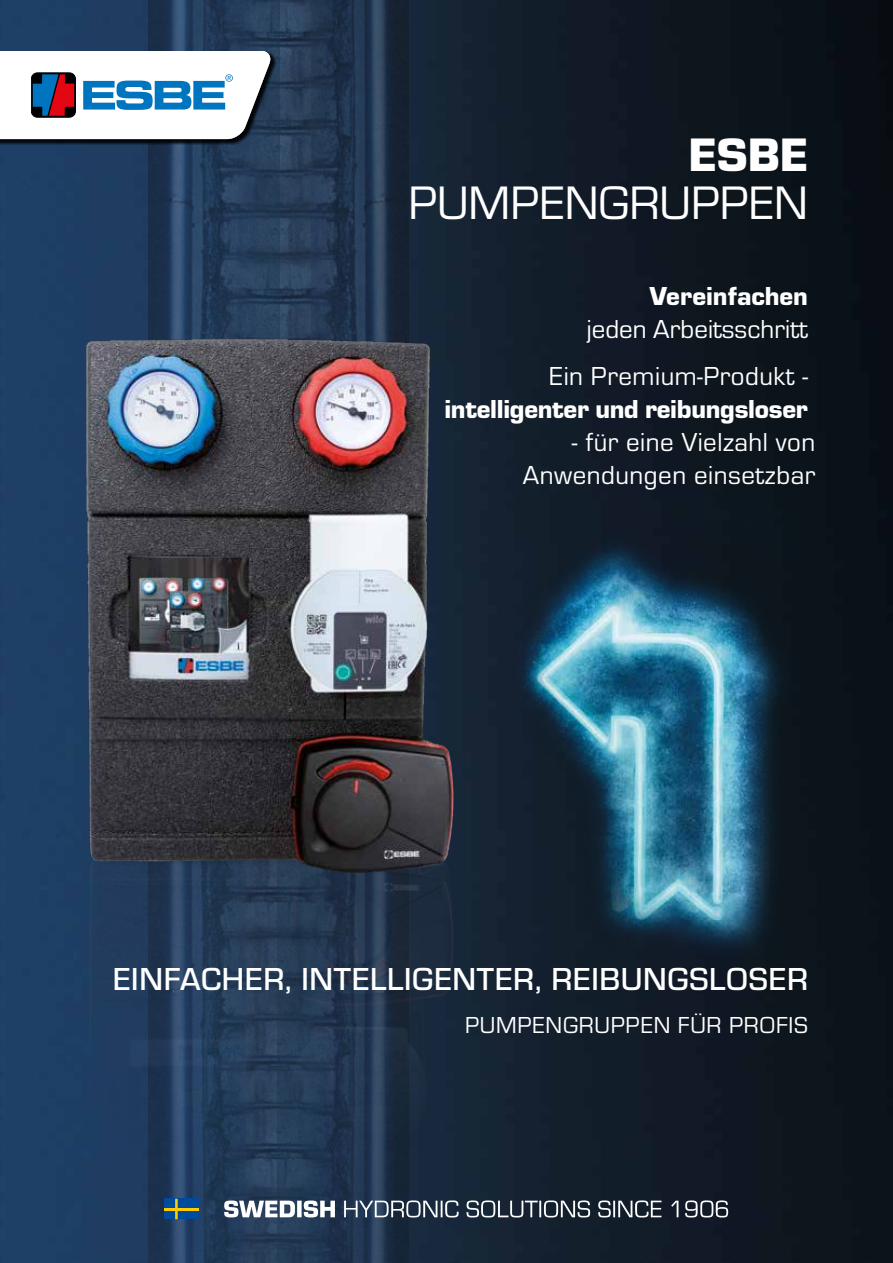
<style>
.page{position:relative;width:893px;height:1263px;background:#fff}
.page>*{position:absolute;margin:0;border:0;box-sizing:border-box;transform-origin:0 0}
.t1{font:48.75px "ESBE Eurostile";color:#fff}
.t2{font:700 48.75px "ESBE Eurostile";color:#fff}
.t3{font:500 33px "ESBE Eurostile";letter-spacing:.02em;color:#fff}
.t4{font:27px/47.8px "ESBE Eurostile";letter-spacing:.02em;color:#fff;text-align:right}
.t5{font:700 27px "ESBE Eurostile";letter-spacing:-.01em;color:#fff}
.t6{font:24px "ESBE Eurostile";letter-spacing:.03em;color:#fff}
</style>
<div class="page">
<img style="left:0;top:0;width:893px;height:1263px">
<img style="left:276px;top:1197px;width:132px;height:66px">
<img style="left:149px;top:1197px;width:127px;height:66px">
<img style="left:149px;top:0;width:132px;height:318px">
<img style="left:281px;top:0;width:127px;height:318px">
<svg style="left:224px;top:1200px;width:504px;height:17px"></svg>
<div style="left:165px;top:1199px;width:34px;height:20px;background:#004b9c"></div>
<hr style="left:175px;top:1199px;width:3px;height:20px;background:#fc0">
<hr style="left:165px;top:1208px;width:34px;height:3px;background:#fc0">
<div style="left:0;top:51px;width:276px;height:94px;background:#000;opacity:.4"></div>
<svg style="left:0;top:51px;width:272px;height:88px"></svg>
<img style="left:64px;top:318px;width:403px;height:879px">
<img style="left:517px;top:491px;width:278px;height:478px">
<h1 class="t2" style="left:688px;top:127px;width:121px">ESBE</h1>
<h1 class="t1" style="left:408px;top:177px;width:401px">PUMPENGRUPPEN</h1>
<p class="t5" style="left:649px;top:281px;width:160px">Vereinfachen</p>
<p class="t4" style="left:549px;top:305px;width:260px">jeden Arbeitsschritt<br>Ein Premium-Produkt -</p>
<p class="t5" style="left:444px;top:395px;width:365px">intelligenter und reibungsloser</p>
<p class="t4" style="left:523px;top:427px;width:294px;line-height:33px">- für eine Vielzahl von<br>Anwendungen einsetzbar</p>
<p class="t3" style="left:113px;top:961px;width:697px">EINFACHER, INTELLIGENTER, REIBUNGSLOSER</p>
<p class="t6" style="left:465px;top:1012px;width:344px">PUMPENGRUPPEN FÜR PROFIS</p>
</div>
